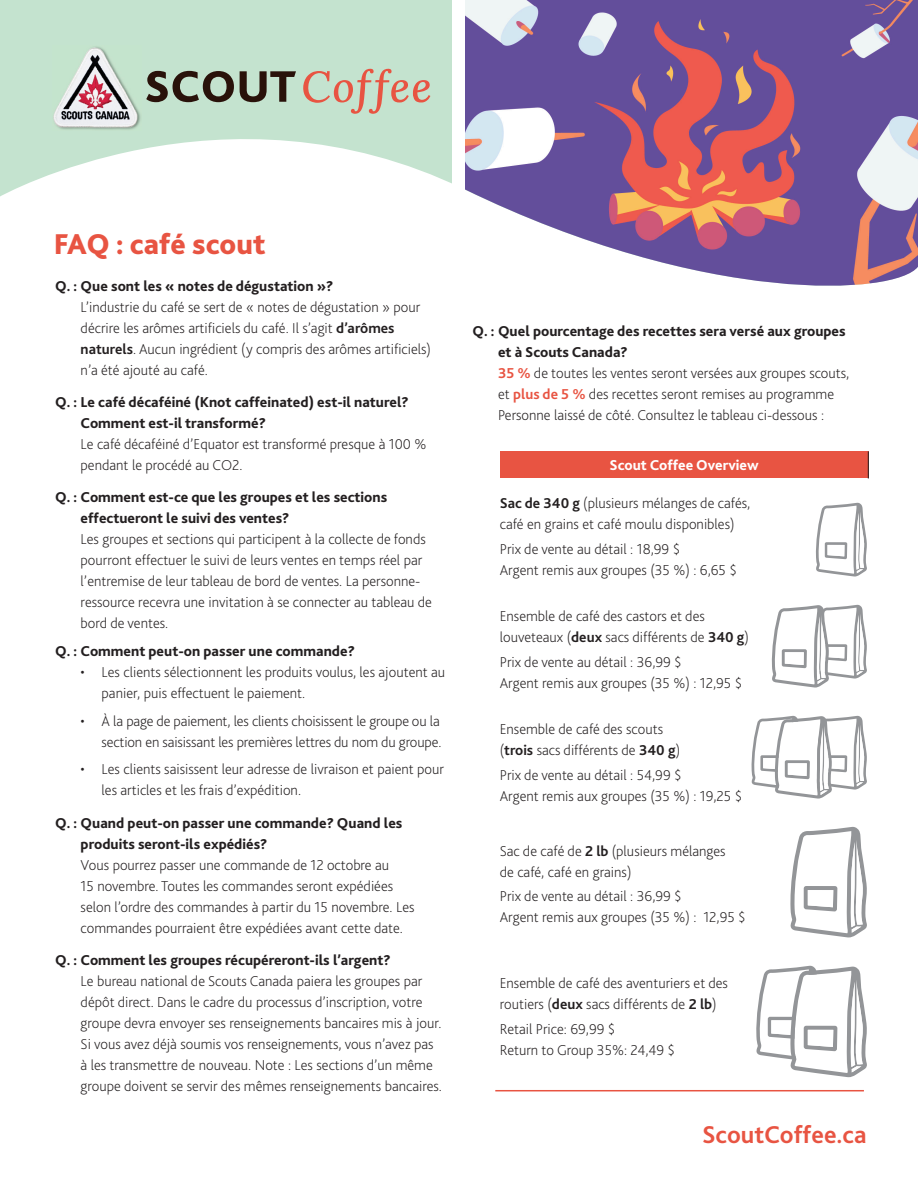
<style>
.page{position:relative;width:918px;height:1188px;background:#fff}
.page>*{position:absolute;margin:0;border:0;box-sizing:border-box;transform-origin:0 0}
.t1{font:800 30px "Bliss 2";color:#e85442}
.t2{font:700 25.5px "Bliss 2";color:#e85442}
.indented{font:200 15px/21px "Bliss 2";color:#231f20}
.t3{font:800 15px/21px "Bliss 2";color:#231f20}
.t4{font:800 15px "Bliss 2";color:#fff}
.s1{font-weight:700}
.s2{font-weight:700;color:#e85442}
</style>
<div class="page">
<hr style="left:495px;top:1090px;width:369px;height:1px;background:#e85442">
<svg style="left:816px;top:503px;width:51px;height:74px"></svg>
<svg style="left:790px;top:827px;width:77px;height:110px"></svg>
<svg style="left:756px;top:966px;width:111px;height:111px"></svg>
<svg style="left:771px;top:605px;width:96px;height:83px"></svg>
<svg style="left:751px;top:716px;width:116px;height:83px"></svg>
<svg style="left:0;top:0;width:452px;height:197px;fill:#c4e3cf"></svg>
<svg style="left:146px;top:71px;width:150px;height:31px;background:#7e8576"></svg>
<svg style="left:303px;top:69px;width:127px;height:45px;background:#cbc3af"></svg>
<img style="left:53px;top:46px;width:89px;height:85px">
<img style="left:465px;top:0;width:453px;height:286px">
<div style="left:500px;top:452px;width:368px;height:26px;background:#e85442"></div>
<svg style="left:868px;top:452px;width:1px;height:26px"></svg>
<p class="t1" style="left:54px;top:226px;width:213px">FAQ : café scout</p>
<p class="t3" style="left:55px;top:275px;width:280px">Q. : Que sont les « notes de dégustation »?</p>
<p class="indented" style="left:81px;top:296px;width:352px">L’industrie du café se sert de « notes de dégustation » pour décrire les arômes artificiels du café. Il s’agit <span class="s1">d’arômes naturels</span>. Aucun ingrédient (y compris des arômes artificiels) n’a été ajouté au café.</p>
<p class="t3" style="left:81px;top:391px;width:330px;text-indent:-26px">Q. : Le café décaféiné (Knot caffeinated) est-il naturel?<br>Comment est-il transformé?</p>
<p class="indented" style="left:81px;top:433px;width:347px">Le café décaféiné d’Equator est transformé presque à 100 % pendant le procédé au CO2.</p>
<p class="t3" style="left:81px;top:486px;width:308px;text-indent:-26px">Q. : Comment est-ce que les groupes et les sections effectueront le suivi des ventes?</p>
<p class="indented" style="left:81px;top:528px;width:353px">Les groupes et sections qui participent à la collecte de fonds pourront effectuer le suivi de leurs ventes en temps réel par l’entremise de leur tableau de bord de ventes. La personne&shy;ressource recevra une invitation à se connecter au tableau de bord de ventes.</p>
<p class="t3" style="left:55px;top:640px;width:301px">Q. : Comment peut-on passer une commande?</p>
<p class="indented" style="left:102px;top:661px;width:345px;text-indent:-21px">• Les clients sélectionnent les produits voulus, les ajoutent au panier, puis effectuent le paiement.</p>
<p class="indented" style="left:81px;top:710px;width:362px;text-align:right">• À la page de paiement, les clients choisissent le groupe ou la section en saisissant les premières lettres du nom du groupe.</p>
<p class="indented" style="left:102px;top:758px;width:344px;text-indent:-21px">• Les clients saisissent leur adresse de livraison et paient pour les articles et les frais d’expédition.</p>
<p class="t3" style="left:81px;top:812px;width:323px;text-indent:-26px">Q. : Quand peut-on passer une commande? Quand les produits seront-ils expédiés?</p>
<p class="indented" style="left:81px;top:854px;width:335px">Vous pourrez passer une commande de 12 octobre au<br>15 novembre. Toutes les commandes seront expédiées selon l’ordre des commandes à partir du 15 novembre. Les commandes pourraient être expédiées avant cette date.</p>
<p class="t3" style="left:55px;top:949px;width:337px">Q. : Comment les groupes récupéreront-ils l’argent?</p>
<p class="indented" style="left:81px;top:970px;width:363px">Le bureau national de Scouts Canada paiera les groupes par dépôt direct. Dans le cadre du processus d’inscription, votre groupe devra envoyer ses renseignements bancaires mis à jour.<br>Si vous avez déjà soumis vos renseignements, vous n’avez pas à les transmettre de nouveau. Note : Les sections d’un même groupe doivent se servir des mêmes renseignements bancaires.</p>
<p class="t3" style="left:498px;top:320px;width:349px;text-indent:-26px">Q. : Quel pourcentage des recettes sera versé aux groupes et à Scouts Canada?</p>
<p class="indented" style="left:498px;top:362px;width:353px"><span class="s2">35 %</span> de toutes les ventes seront versées aux groupes scouts, et <span class="s2">plus de 5 %</span> des recettes seront remises au programme<br>Personne laissé de côté. Consultez le tableau ci-dessous :</p>
<p class="t4" style="left:609px;top:455px;width:151px">Scout Coffee Overview</p>
<p class="indented" style="left:500px;top:492px;width:252px"><span class="s1">Sac de 340 g</span> (plusieurs mélanges de cafés, café en grains et café moulu disponibles)</p>
<p class="indented" style="left:500px;top:538px;width:239px">Prix de vente au détail : 18,99 $<br>Argent remis aux groupes (35 %) : 6,65 $</p>
<p class="indented" style="left:500px;top:605px;width:251px">Ensemble de café des castors et des louveteaux (<span class="s1">deux</span> sacs différents de <span class="s1">340 g</span>)</p>
<p class="indented" style="left:500px;top:651px;width:244px">Prix de vente au détail : 36,99 $<br>Argent remis aux groupes (35 %) : 12,95 $</p>
<p class="indented" style="left:500px;top:718px;width:182px">Ensemble de café des scouts (<span class="s1">trois</span> sacs différents de <span class="s1">340 g</span>)</p>
<p class="indented" style="left:500px;top:764px;width:244px">Prix de vente au détail : 54,99 $<br>Argent remis aux groupes (35 %) : 19,25 $</p>
<p class="indented" style="left:500px;top:840px;width:227px">Sac de café de <span class="s1">2 lb</span> (plusieurs mélanges de café, café en grains)</p>
<p class="indented" style="left:500px;top:886px;width:248px">Prix de vente au détail : 36,99 $<br>Argent remis aux groupes (35 %) : 12,95 $</p>
<p class="indented" style="left:500px;top:972px;width:230px">Ensemble de café des aventuriers et des routiers (<span class="s1">deux</span> sacs différents de <span class="s1">2 lb</span>)</p>
<p class="indented" style="left:500px;top:1018px;width:177px">Retail Price: 69,99 $<br>Return to Group 35%: 24,49 $</p>
<p class="t2" style="left:702px;top:1118px;width:166px">ScoutCoffee.ca</p>
</div>
